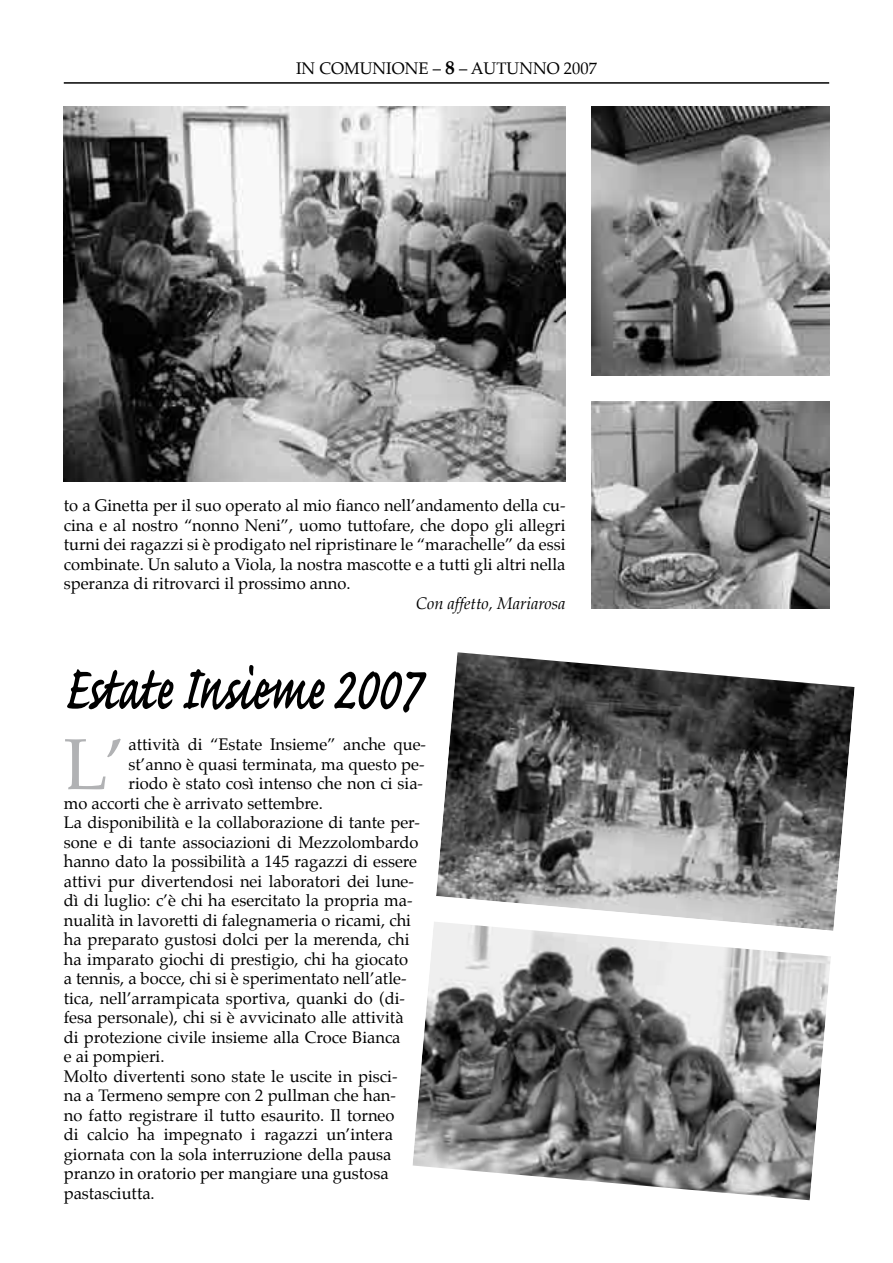
<style>
.page{position:relative;width:893px;height:1263px;background:#fff}
.page>*{position:absolute;margin:0;border:0;box-sizing:border-box;transform-origin:0 0}
.t1{font:600 81px "Caflisch Script Pro";letter-spacing:-.01em;color:#000;scale:.7 1}
.t2{font:72.3px "Palatino";color:#b1b2b4}
.t3{font:16.5px/19.5px "Palatino";color:#000;text-align:justify}
.t4{font:italic 16.5px "Palatino";color:#000}
</style>
<div class="page">
<hr style="left:64px;top:82px;width:765px;height:2px;background:#000">
<img style="left:64px;top:106px;width:502px;height:376px">
<img style="left:591px;top:401px;width:238px;height:208px">
<img style="left:591px;top:106px;width:238px;height:270px">
<img style="left:436px;top:652px;width:419px;height:279px">
<img style="left:412px;top:921px;width:419px;height:279px">
<p class="t3" style="left:296px;top:59px;width:302px">IN COMUNIONE – – AUTUNNO 2007</p>
<p class="t3" style="left:64px;top:496px;width:503px">to a Ginetta per il suo operato al mio fianco nell’andamento della cu&shy;cina e al nostro “nonno Neni”, uomo tuttofare, che dopo gli allegri turni dei ragazzi si è prodigato nel ripristinare le “marachelle” da essi combinate. Un saluto a Viola, la nostra mascotte e a tutti gli altri nella speranza di ritrovarci il prossimo anno.</p>
<p class="t4" style="left:416px;top:590px;width:151px">Con affetto, Mariarosa</p>
<h1 class="t1" style="left:64px;top:647px;width:511px">Estate Insieme 2007</h1>
<h2 class="t2" style="left:64px;top:704px;width:63px">L’</h2>
<p class="t3" style="left:129px;top:735px;width:299px">attività di “Estate Insieme” anche que-</p>
<p class="t3" style="left:129px;top:754px;width:297px">st’anno è quasi terminata, ma questo pe-</p>
<p class="t3" style="left:129px;top:774px;width:296px">riodo è stato così intenso che non ci sia-</p>
<p class="t3" style="left:64px;top:793px;width:261px">mo accorti che è arrivato settembre.</p>
<p class="t3" style="left:64px;top:813px;width:358px">La disponibilità e la collaborazione di tante per-</p>
<p class="t3" style="left:64px;top:832px;width:356px">sone e di tante associazioni di Mezzolombardo</p>
<p class="t3" style="left:64px;top:852px;width:355px">hanno dato la possibilità a 145 ragazzi di essere</p>
<p class="t3" style="left:64px;top:871px;width:352px">attivi pur divertendosi nei laboratori dei lune-</p>
<p class="t3" style="left:64px;top:891px;width:350px">dì di luglio: c’è chi ha esercitato la propria ma-</p>
<p class="t3" style="left:64px;top:910px;width:349px">nualità in lavoretti di falegnameria o ricami, chi</p>
<p class="t3" style="left:64px;top:930px;width:347px">ha preparato gustosi dolci per la merenda, chi</p>
<p class="t3" style="left:64px;top:949px;width:346px">ha imparato giochi di prestigio, chi ha giocato</p>
<p class="t3" style="left:64px;top:969px;width:344px">a tennis, a bocce, chi si è sperimentato nell’atle-</p>
<p class="t3" style="left:64px;top:988px;width:343px">tica, nell’arrampicata sportiva, quanki do (di-</p>
<p class="t3" style="left:64px;top:1008px;width:341px">fesa personale), chi si è avvicinato alle attività</p>
<p class="t3" style="left:64px;top:1027px;width:338px">di protezione civile insieme alla Croce Bianca</p>
<p class="t3" style="left:64px;top:1047px;width:102px">e ai pompieri.</p>
<p class="t3" style="left:64px;top:1066px;width:335px">Molto divertenti sono state le uscite in pisci-</p>
<p class="t3" style="left:64px;top:1086px;width:334px">na a Termeno sempre con 2 pullman che han-</p>
<p class="t3" style="left:64px;top:1105px;width:332px">no fatto registrare il tutto esaurito. Il torneo</p>
<p class="t3" style="left:64px;top:1125px;width:331px">di calcio ha impegnato i ragazzi un’intera</p>
<p class="t3" style="left:64px;top:1144px;width:329px">giornata con la sola interruzione della pausa</p>
<p class="t3" style="left:64px;top:1164px;width:326px">pranzo in oratorio per mangiare una gustosa</p>
<p class="t3" style="left:64px;top:1183px;width:92px">pastasciutta.</p>
</div>
